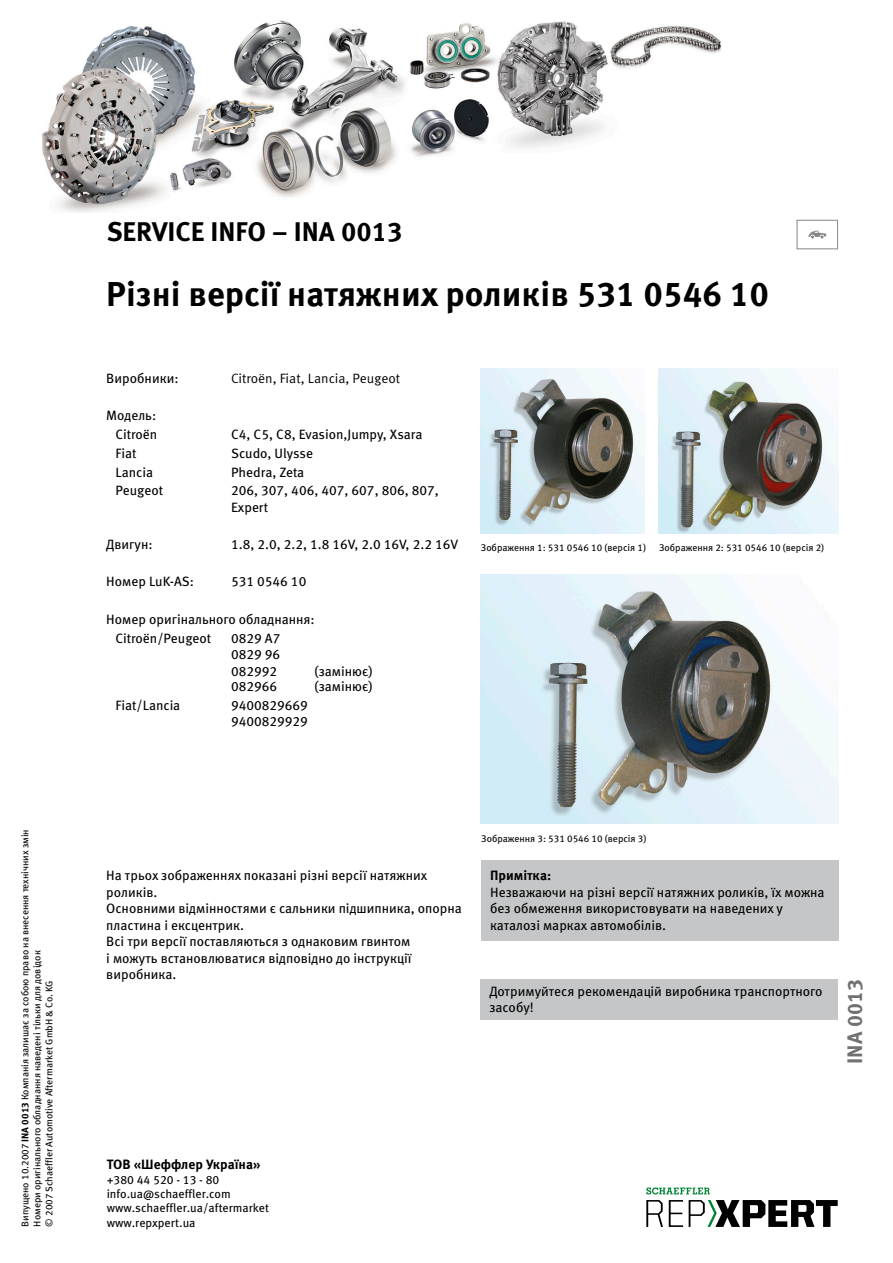
<style>
.page{position:relative;width:893px;height:1263px;background:#fff}
.page>*{position:absolute;margin:0;border:0;box-sizing:border-box;transform-origin:0 0}
.t1{font:700 34.5px "Meta Pro";color:#000}
.t2{font:700 27px "Meta Pro";color:#000}
.t3{font:700 21px "Meta Pro";color:#6f7172}
.t4{font:13.5px/16.5px "Meta Pro";color:#000}
.t5{font:700 13.5px "Meta Pro";color:#000}
.t6{font:13.5px "Meta Pro Norm";color:#000}
.t7{font:12px/14.4px "Meta Pro";color:#000}
.t8{font:9.75px/12px "Meta Pro";color:#000}
.s1{font-weight:700}
</style>
<div class="page">
<div style="left:482px;top:861px;width:357px;height:80px;background:#c5c6c7"></div>
<div style="left:481px;top:979px;width:357px;height:40px;background:#c5c6c7"></div>
<div style="left:797px;top:220px;width:41px;height:29px;border:1px solid #868789"></div>
<svg style="left:808px;top:231px;width:18px;height:7px"></svg>
<img style="left:42px;top:20px;width:679px;height:193px">
<svg style="left:646px;top:1200px;width:17px;height:27px"></svg>
<svg style="left:669px;top:1200px;width:14px;height:27px"></svg>
<svg style="left:689px;top:1200px;width:149px;height:27px"></svg>
<svg style="left:646px;top:1187px;width:64px;height:7px"></svg>
<img style="left:659px;top:369px;width:179px;height:164px">
<img style="left:481px;top:369px;width:163px;height:164px">
<img style="left:481px;top:575px;width:357px;height:249px">
<p class="t8" style="left:19px;top:1226px;width:399px;rotate:-90deg">Випущено 10.2007 <span class="s1">INA 0013</span> Компанія залишає за собою право на внесення технічних змін</p>
<p class="t8" style="left:31px;top:1226px;width:278px;rotate:-90deg">Номери оригінального обладнання наведені тільки для довідок © 2007 Schaeffler Automotive Aftermarket GmbH &amp; Co. KG</p>
<h2 class="t2" style="left:107px;top:210px;width:297px">SERVICE INFO – INA 0013</h2>
<h1 class="t1" style="left:106px;top:267px;width:664px">Різні версії натяжних роликів 531 0546 10</h1>
<p class="t4" style="left:106px;top:369px;width:74px">Виробники:</p>
<p class="t6" style="left:231px;top:368px;width:171px">Citroën, Fiat, Lancia, Peugeot</p>
<p class="t4" style="left:106px;top:405px;width:53px;line-height:18.8px;text-align:right">Модель:<br>Citroën</p>
<p class="t4" style="left:231px;top:425px;width:193px">C4, C5, C8, Evasion,Jumpy, Xsara</p>
<p class="t4" style="left:115px;top:444px;width:23px">Fiat</p>
<p class="t4" style="left:231px;top:444px;width:84px">Scudo, Ulysse</p>
<p class="t4" style="left:115px;top:463px;width:39px">Lancia</p>
<p class="t4" style="left:231px;top:463px;width:75px">Phedra, Zeta</p>
<p class="t4" style="left:115px;top:481px;width:49px">Peugeot</p>
<p class="t4" style="left:231px;top:481px;width:209px">206, 307, 406, 407, 607, 806, 807,<br>Expert</p>
<p class="t4" style="left:106px;top:535px;width:48px">Двигун:</p>
<p class="t4" style="left:231px;top:535px;width:229px">1.8, 2.0, 2.2, 1.8 16V, 2.0 16V, 2.2 16V</p>
<p class="t4" style="left:106px;top:573px;width:89px">Номер LuK-AS:</p>
<p class="t4" style="left:231px;top:573px;width:77px">531 0546 10</p>
<p class="t4" style="left:115px;top:609px;width:201px;line-height:18.8px;text-indent:-9px">Номер оригінального обладнання:<br>Citroën/Peugeot</p>
<p class="t4" style="left:231px;top:629px;width:51px;text-align:justify">0829 A7<br>0829 96<br>082992</p>
<p class="t4" style="left:315px;top:662px;width:60px">(замінює)</p>
<p class="t4" style="left:231px;top:677px;width:48px">082966</p>
<p class="t4" style="left:315px;top:677px;width:60px">(замінює)</p>
<p class="t4" style="left:115px;top:696px;width:66px">Fiat/Lancia</p>
<p class="t4" style="left:231px;top:696px;width:78px">9400829669<br>9400829929</p>
<p class="t8" style="left:481px;top:541px;width:167px">Зображення 1: 531 0546 10 (версія 1)</p>
<p class="t8" style="left:659px;top:541px;width:167px">Зображення 2: 531 0546 10 (версія 2)</p>
<p class="t4" style="left:106px;top:866px;width:357px">На трьох зображеннях показані різні версії натяжних роликів.<br>Основними відмінностями є сальники підшипника, опорна пластина і ексцентрик.<br>Всі три версії поставляються з однаковим гвинтом<br>і можуть встановлюватися відповідно до інструкції виробника.</p>
<p class="t8" style="left:481px;top:831px;width:167px">Зображення 3: 531 0546 10 (версія 3)</p>
<p class="t5" style="left:490px;top:865px;width:63px">Примітка:</p>
<p class="t4" style="left:490px;top:883px;width:336px">Незважаючи на різні версії натяжних роликів, їх можна без обмеження використовувати на наведених у каталозі марках автомобілів.</p>
<p class="t4" style="left:489px;top:982px;width:335px">Дотримуйтеся рекомендацій виробника транспортного засобу!</p>
<h3 class="t3" style="left:838px;top:1064px;width:86px;rotate:-90deg">INA 0013</h3>
<p class="t5" style="left:107px;top:1154px;width:155px">ТОВ «Шеффлер Україна»</p>
<p class="t7" style="left:107px;top:1171px;width:164px">+380 44 520 - 13 - 80 info.ua@schaeffler.com www.schaeffler.ua/aftermarket</p>
<p class="t7" style="left:107px;top:1215px;width:90px">www.repxpert.ua</p>
</div>
